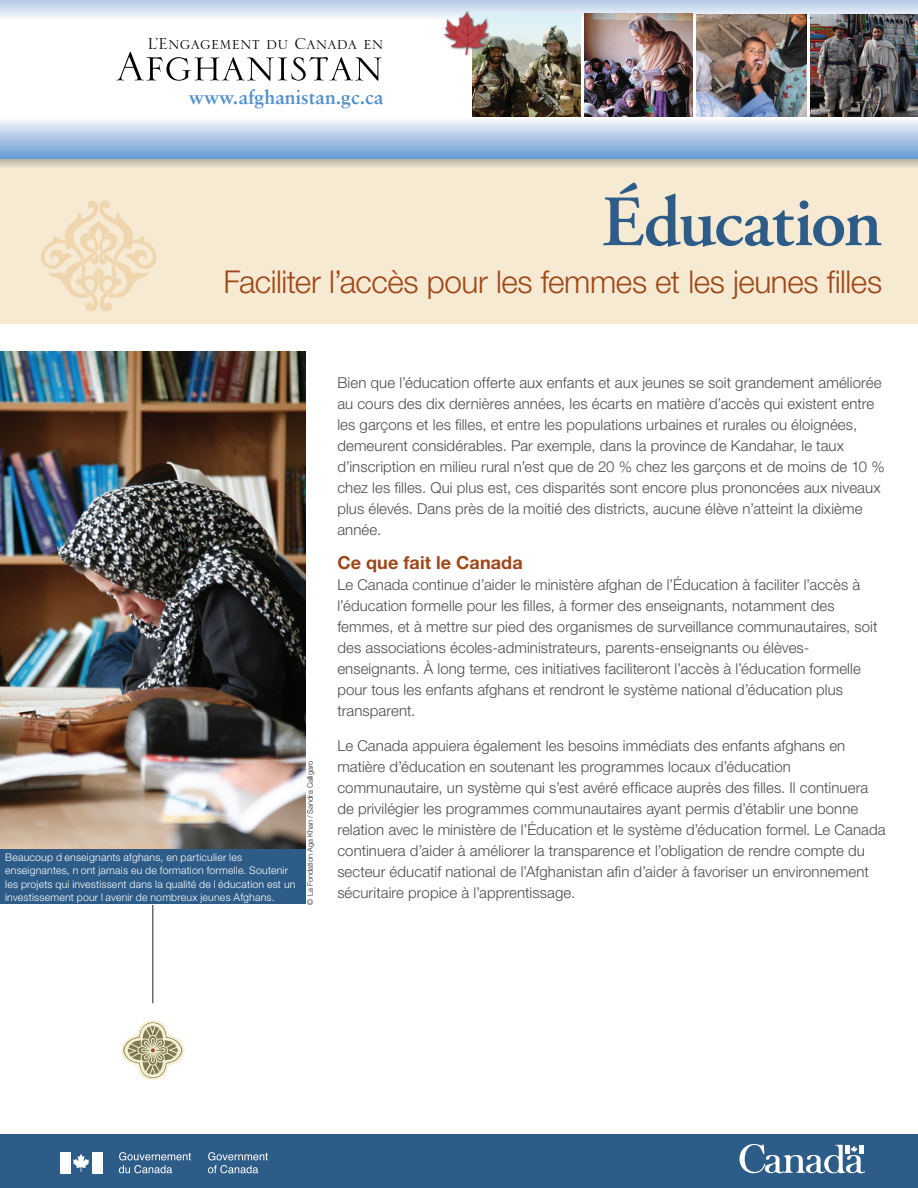
<style>
.page{position:relative;width:918px;height:1188px;background:#fff}
.page>*{position:absolute;margin:0;border:0;box-sizing:border-box;transform-origin:0 0}
.t1{font:600 72px "Adobe Garamond Pro";letter-spacing:-.025em;color:#2e5c88}
.t2{font:54px "Serlio LT Std";color:#000}
.t3{font:300 31.5px "Helvetica Neue LT Std";letter-spacing:-.015em;color:#9e4718}
.t4{font:21px "Serlio LT Std";color:#000}
.t5{font:700 19.5px "Sabon LT Std";color:#5090cc}
.t6{font:700 18px "Helvetica Neue LT Std";letter-spacing:.005em;color:#9e4718}
.t7{font:300 15px/21px "Helvetica Neue LT Std";letter-spacing:.005em;color:#4b4c4d}
.t8{font:300 10.5px/13.5px "Helvetica Neue LT Std";letter-spacing:.02em;color:#fff}
.t9{font:300 7.5px "Helvetica Neue LT Std";color:#231f20}
</style>
<div class="page">
<svg style="left:0;top:0;width:918px;height:19px;background:#cfdcee"></svg>
<div style="left:0;top:158px;width:918px;height:166px;background:#f7ead3"></div>
<svg style="left:121px;top:1020px;width:64px;height:60px"></svg>
<hr style="left:152px;top:842px;width:1px;height:161px;background:#231f20">
<svg style="left:41px;top:201px;width:116px;height:111px"></svg>
<img style="left:472px;top:15px;width:109px;height:102px">
<img style="left:585px;top:14px;width:108px;height:103px">
<img style="left:697px;top:15px;width:109px;height:102px">
<img style="left:810px;top:15px;width:108px;height:102px">
<img style="left:440px;top:10px;width:53px;height:48px">
<svg style="left:0;top:158px;width:918px;height:9px;background:#c5c2b8"></svg>
<div style="left:0;top:118px;width:918px;height:40px;background:linear-gradient(to bottom,#f8f7fc,#6b9dd4)"></div>
<div style="left:0;top:1134px;width:918px;height:54px;background:#2e5c88"></div>
<img style="left:0;top:351px;width:306px;height:499px">
<div style="left:0;top:850px;width:306px;height:54px;background:#2e5c88"></div>
<div style="left:60px;top:1152px;width:10px;height:21px;background:#fff"></div>
<svg style="left:73px;top:1154px;width:16px;height:18px"></svg>
<div style="left:92px;top:1152px;width:10px;height:21px;background:#fff"></div>
<svg style="left:208px;top:1152px;width:60px;height:21px"></svg>
<svg style="left:119px;top:1152px;width:72px;height:21px"></svg>
<svg style="left:740px;top:1144px;width:125px;height:29px"></svg>
<h1 class="t4" style="left:147px;top:33px;width:238px">L’Engagement du Canada en</h1>
<h1 class="t2" style="left:117px;top:40px;width:269px">Afghanistan</h1>
<p class="t5" style="left:189px;top:86px;width:196px">www.afghanistan.gc.ca</p>
<h2 class="t1" style="left:602px;top:181px;width:282px">Éducation</h2>
<h2 class="t3" style="left:223px;top:263px;width:660px">Faciliter l’accès pour les femmes et les jeunes filles</h2>
<p class="t8" style="left:5px;top:850px;width:292px">Beaucoup d enseignants afghans, en particulier les enseignantes, n ont jamais eu de formation formelle. Soutenir les projets qui investissent dans la qualité de l éducation est un investissement pour l avenir de nombreux jeunes Afghans.</p>
<p class="t9" style="left:306px;top:904px;width:145px;rotate:-90deg">© La Fondation Aga Khan / Sandra Calligaro</p>
<p class="t7" style="left:337px;top:372px;width:549px">Bien que l’éducation offerte aux enfants et aux jeunes se soit grandement améliorée au cours des dix dernières années, les écarts en matière d’accès qui existent entre les garçons et les filles, et entre les populations urbaines et rurales ou éloignées, demeurent considérables. Par exemple, dans la province de Kandahar, le taux d’inscription en milieu rural n’est que de 20 % chez les garçons et de moins de 10 % chez les filles. Qui plus est, ces disparités sont encore plus prononcées aux niveaux plus élevés. Dans près de la moitié des districts, aucune élève n’atteint la dixième année.</p>
<h3 class="t6" style="left:337px;top:552px;width:187px">Ce que fait le Canada</h3>
<p class="t7" style="left:337px;top:574px;width:542px">Le Canada continue d’aider le ministère afghan de l’Éducation à faciliter l’accès à l’éducation formelle pour les filles, à former des enseignants, notamment des femmes, et à mettre sur pied des organismes de surveillance communautaires, soit des associations écoles-administrateurs, parents-enseignants ou élèves&shy;enseignants. À long terme, ces initiatives faciliteront l’accès à l’éducation formelle pour tous les enfants afghans et rendront le système national d’éducation plus transparent.</p>
<p class="t7" style="left:337px;top:735px;width:550px">Le Canada appuiera également les besoins immédiats des enfants afghans en matière d’éducation en soutenant les programmes locaux d’éducation communautaire, un système qui s’est avéré efficace auprès des filles. Il continuera de privilégier les programmes communautaires ayant permis d’établir une bonne relation avec le ministère de l’Éducation et le système d’éducation formel. Le Canada continuera d’aider à améliorer la transparence et l’obligation de rendre compte du secteur éducatif national de l’Afghanistan afin d’aider à favoriser un environnement sécuritaire propice à l’apprentissage.</p>
</div>
